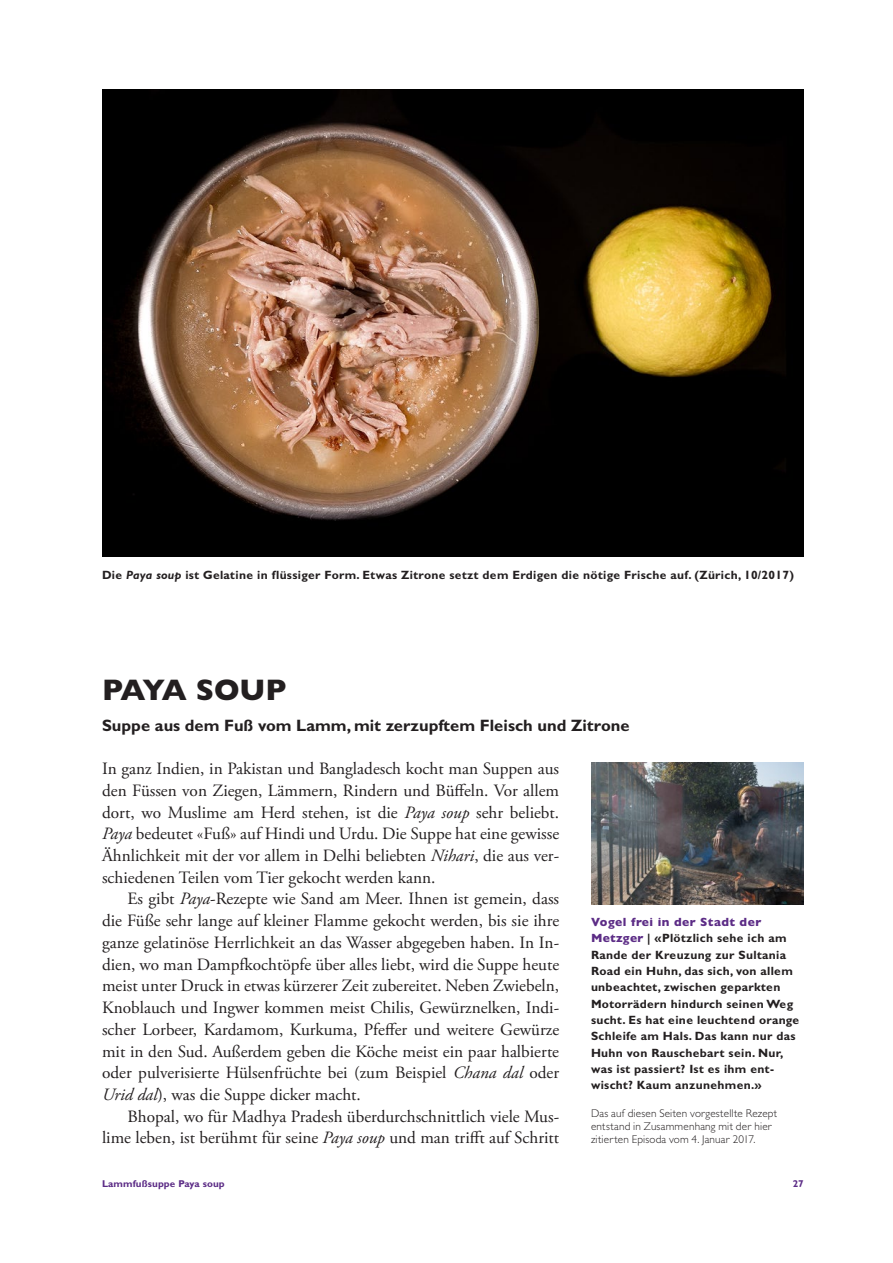
<style>
.page{position:relative;width:893px;height:1263px;background:#fff}
.page>*{position:absolute;margin:0;border:0;box-sizing:border-box;transform-origin:0 0}
.Titel_-_20_Heavy_GB{font:800 30px "Gill Sans MT Pro";letter-spacing:-.045em;color:#231f20}
.Lauftext_mit_Einzug{font:17.25px/21.8px "Adobe Garamond Pro";color:#231f20;text-align:justify}
.Lauftext_ohne_Einzug{font:17.25px/21.8px "Adobe Garamond Pro";color:#231f20;text-align:justify}
.Vorspann_-_11_Bold{font:700 16.5px "Gill Sans MT Pro";color:#231f20}
.Marginaltext_-_8_Bol{font:700 12px/16.4px "Gill Sans MT Pro";letter-spacing:.025em;color:#231f20}
.Bildlegende_-_8_Bold{font:700 12px "Gill Sans MT Pro";letter-spacing:.025em;color:#231f20}
.Anmerkungen_-_7_5_Li{font:300 11.25px/13px "Gill Sans MT Pro";letter-spacing:.015em;color:#231f20}
.t1{font:700 9.9px "Gill Sans MT Pro";letter-spacing:.01em;color:#5c2c86}
.s1{font-style:italic}
.s2{font-weight:800;color:#5c2c86}
</style>
<div class="page">
<img style="left:102px;top:89px;width:702px;height:468px">
<img style="left:591px;top:763px;width:213px;height:141px">
<p class="Bildlegende_-_8_Bold" style="left:102px;top:567px;width:693px">Die <span class="s1">Paya soup</span> ist Gelatine in flüssiger Form. Etwas Zitrone setzt dem Erdigen die nötige Frische auf. (Zürich, 10/2017)</p>
<p class="Titel_-_20_Heavy_GB" style="left:102px;top:672px;width:186px">PAYA SOUP</p>
<p class="Vorspann_-_11_Bold" style="left:102px;top:715px;width:529px">Suppe aus dem Fuß vom Lamm, mit zerzupftem Fleisch und Zitrone</p>
<p class="Lauftext_ohne_Einzug" style="left:102px;top:758px;width:459px">In ganz Indien, in Pakistan und Bangladesch kocht man Suppen aus den Füssen von Ziegen, Lämmern, Rindern und Büffeln. Vor allem dort, wo Muslime am Herd stehen, ist die <span class="s1">Paya soup</span> sehr beliebt.<br><span class="s1">Paya</span> bedeutet «Fuß» auf Hindi und Urdu. Die Suppe hat eine gewisse Ähnlichkeit mit der vor allem in Delhi beliebten <span class="s1">Nihari</span>, die aus ver&shy;schiedenen Teilen vom Tier gekocht werden kann.</p>
<p class="Lauftext_mit_Einzug" style="left:102px;top:889px;width:459px;text-indent:26px">Es gibt <span class="s1">Paya</span>-Rezepte wie Sand am Meer. Ihnen ist gemein, dass die Füße sehr lange auf kleiner Flamme gekocht werden, bis sie ihre ganze gelatinöse Herrlichkeit an das Wasser abgegeben haben. In In&shy;dien, wo man Dampfkochtöpfe über alles liebt, wird die Suppe heute meist unter Druck in etwas kürzerer Zeit zubereitet. Neben Zwiebeln, Knoblauch und Ingwer kommen meist Chilis, Gewürznelken, Indi&shy;scher Lorbeer, Kardamom, Kurkuma, Pfeffer und weitere Gewürze mit in den Sud. Außerdem geben die Köche meist ein paar halbierte oder pulverisierte Hülsenfrüchte bei (zum Beispiel <span class="s1">Chana dal</span> oder <span class="s1">Urid dal</span>), was die Suppe dicker macht.</p>
<p class="Lauftext_mit_Einzug" style="left:102px;top:1106px;width:459px;text-align:right">Bhopal, wo für Madhya Pradesh überdurchschnittlich viele Mus&shy;lime leben, ist berühmt für seine <span class="s1">Paya soup</span> und man trifft auf Schritt</p>
<p class="Marginaltext_-_8_Bol" style="left:591px;top:914px;width:210px"><span class="s2">Vogel frei in der Stadt der<br>Metzger</span> | «Plötzlich sehe ich am<br>Rande der Kreuzung zur Sultania<br>Road ein Huhn, das sich, von allem unbeachtet, zwischen geparkten<br>Motorrädern hindurch seinen Weg sucht. Es hat eine leuchtend orange<br>Schleife am Hals. Das kann nur das<br>Huhn von Rauschebart sein. Nur, was ist passiert? Ist es ihm ent&shy;wischt? Kaum anzunehmen.»</p>
<p class="Anmerkungen_-_7_5_Li" style="left:591px;top:1107px;width:188px">Das auf diesen Seiten vorgestellte Rezept entstand in Zusammenhang mit der hier zitierten Episoda vom 4. Januar 2017.</p>
<p class="t1" style="left:102px;top:1177px;width:124px">Lammfußsuppe Paya soup</p>
<p class="t1" style="left:793px;top:1177px;width:13px">27</p>
</div>
